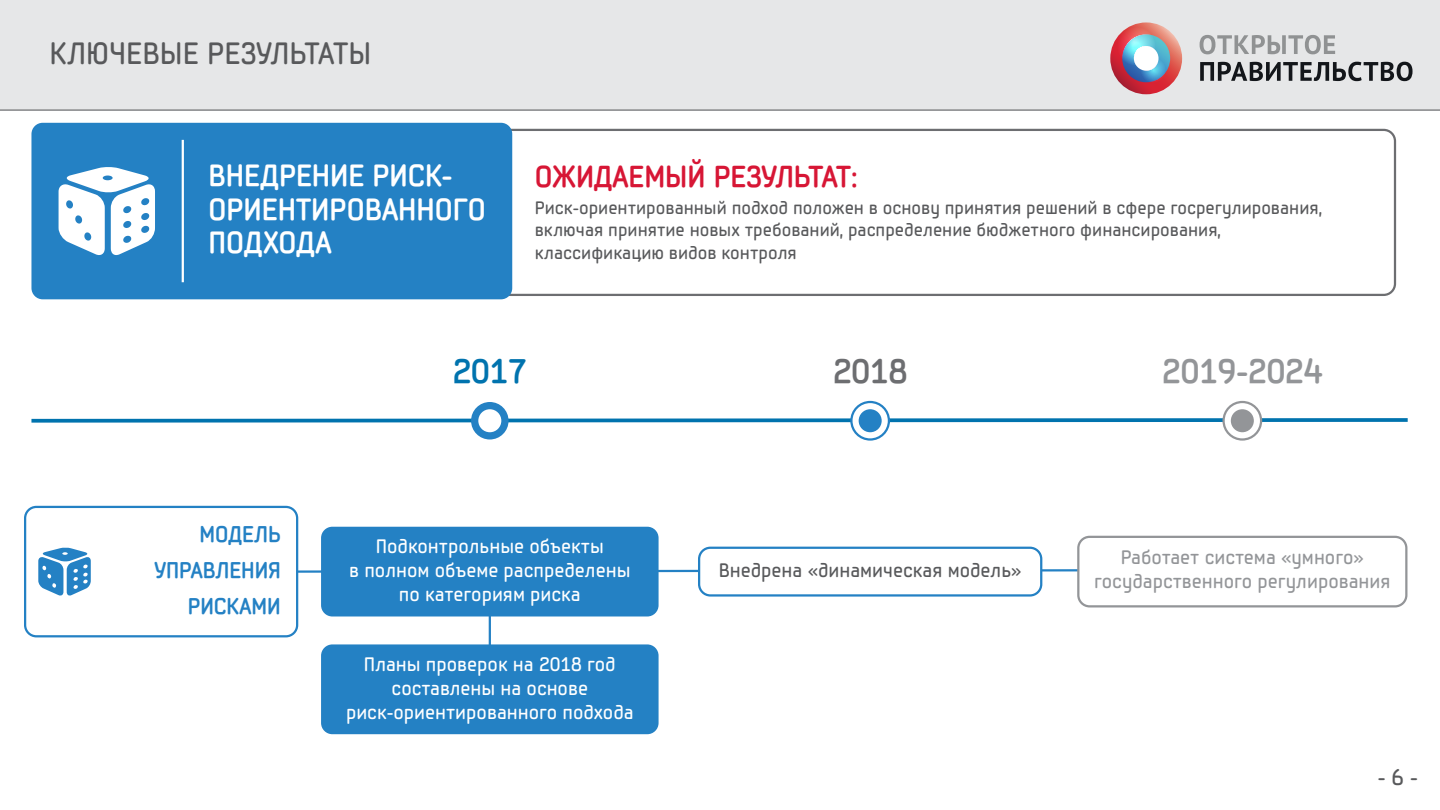
<style>
.page{position:relative;width:1440px;height:810px;background:#fff}
.page>*{position:absolute;margin:0;border:0;box-sizing:border-box;transform-origin:0 0}
.t1{font:700 33.75px "Samsung Imagination Cyr";color:#939598}
.t2{font:700 33.75px "Samsung Imagination Cyr";color:#0073ae}
.t3{font:700 33.75px "Samsung Imagination Cyr";color:#6d6e71}
.t4{font:30.75px "Samsung Imagination Cyr";color:#58595b}
.t5{font:700 30.38px/33.8px "Samsung Imagination Cyr";color:#fff}
.t6{font:700 30px "Samsung Imagination Cyr";color:#d71635}
.t7{font:700 22.5px/36px "Samsung Imagination Cyr";color:#2481c4;text-align:right}
.t8{font:22.5px "Samsung Imagination Cyr";color:#58595b}
.t9{font:19.5px/24px "Samsung Imagination Cyr";color:#fff;text-align:center}
.t10{font:19.5px/24px "Samsung Imagination Cyr";color:#939598;text-align:center}
.t11{font:19.5px "Samsung Imagination Cyr";color:#58595b}
.t12{font:18px/22.5px "Samsung Imagination Cyr";color:#58595b}
</style>
<div class="page">
<hr style="left:489px;top:541px;width:2px;height:115px;background:#2481c4">
<svg style="left:298px;top:568px;width:779px;height:6px"></svg>
<div style="left:24px;top:506px;width:274px;height:131px;border:2px solid #2481c4;border-radius:11px"></div>
<div style="left:0;top:0;width:1440px;height:110px;background:#e6e7e8"></div>
<hr style="left:0;top:110px;width:1440px;height:1px;background:#58595b">
<svg style="left:1110px;top:22px;width:72px;height:72px;background:#d54f51"></svg>
<svg style="left:1122px;top:34px;width:48px;height:48px"></svg>
<svg style="left:1134px;top:46px;width:25px;height:25px"></svg>
<svg style="left:1200px;top:35px;width:135px;height:19px"></svg>
<svg style="left:1200px;top:62px;width:213px;height:19px"></svg>
<svg style="left:1117px;top:27px;width:39px;height:39px"></svg>
<svg style="left:1127px;top:35px;width:12px;height:12px"></svg>
<svg style="left:1140px;top:57px;width:26px;height:26px"></svg>
<div style="left:44px;top:129px;width:1352px;height:167px;border:2px solid #6d6e71;border-radius:11px"></div>
<div style="left:31px;top:123px;width:481px;height:176px;background:#2481c4;border-radius:11px"></div>
<hr style="left:182px;top:140px;width:2px;height:142px;background:#fff">
<svg style="left:31px;top:416px;width:1377px;height:7px"></svg>
<div style="left:471px;top:402px;width:38px;height:38px;background:#2481c4;border-radius:50%"></div>
<svg style="left:1224px;top:402px;width:37px;height:38px"></svg>
<div style="left:1222px;top:401px;width:40px;height:40px;border:2px solid #939598;border-radius:50%"></div>
<div style="left:699px;top:548px;width:342px;height:47px;background:#fff;border-radius:11px"></div>
<div style="left:698px;top:547px;width:344px;height:50px;border:2px solid #2481c4;border-radius:11px"></div>
<div style="left:1231px;top:409px;width:23px;height:23px;background:#939598;border-radius:50%"></div>
<div style="left:321px;top:527px;width:338px;height:89px;background:#2481c4;border-radius:11px"></div>
<svg style="left:851px;top:402px;width:38px;height:38px"></svg>
<div style="left:850px;top:401px;width:40px;height:40px;border:2px solid #2481c4;border-radius:50%"></div>
<div style="left:859px;top:409px;width:23px;height:23px;background:#2481c4;border-radius:50%"></div>
<div style="left:478px;top:409px;width:23px;height:23px;background:#fff;border-radius:50%"></div>
<div style="left:321px;top:644px;width:338px;height:90px;background:#2481c4;border-radius:11px"></div>
<div style="left:1077px;top:536px;width:330px;height:71px;border:2px solid #939598;border-radius:11px"></div>
<svg style="left:59px;top:167px;width:96px;height:88px"></svg>
<svg style="left:38px;top:547px;width:53px;height:49px"></svg>
<h2 class="t4" style="left:50px;top:33px;width:323px">КЛЮЧЕВЫЕ РЕЗУЛЬТАТЫ</h2>
<h3 class="t5" style="left:209px;top:158px;width:279px">ВНЕДРЕНИЕ РИСК-<br>ОРИЕНТИРОВАННОГО<br>ПОДХОДА</h3>
<h3 class="t6" style="left:535px;top:157px;width:324px">ОЖИДАЕМЫЙ РЕЗУЛЬТАТ:</h3>
<p class="t12" style="left:535px;top:196px;width:789px">Риск-ориентированный подход положен в основу принятия решений в сфере госрегулирования, включая принятие новых требований, распределение бюджетного финансирования, классификацию видов контроля</p>
<p class="t7" style="left:154px;top:516px;width:128px">МОДЕЛЬ<br>УПРАВЛЕНИЯ<br>РИСКАМИ</p>
<h1 class="t2" style="left:453px;top:349px;width:76px">2017</h1>
<h1 class="t3" style="left:833px;top:349px;width:76px">2018</h1>
<h1 class="t1" style="left:1162px;top:349px;width:162px">2019-2024</h1>
<p class="t9" style="left:349px;top:534px;width:283px">Подконтрольные объекты<br>в полном объеме распределены по категориям риска</p>
<p class="t9" style="left:346px;top:652px;width:289px">Планы проверок на 2018 год составлены на основе риск-ориентированного подхода</p>
<p class="t11" style="left:719px;top:558px;width:304px">Внедрена «динамическая модель»</p>
<p class="t10" style="left:1094px;top:545px;width:298px">Работает система «умного» государственного регулирования</p>
<p class="t8" style="left:1378px;top:763px;width:42px">-6-</p>
</div>
